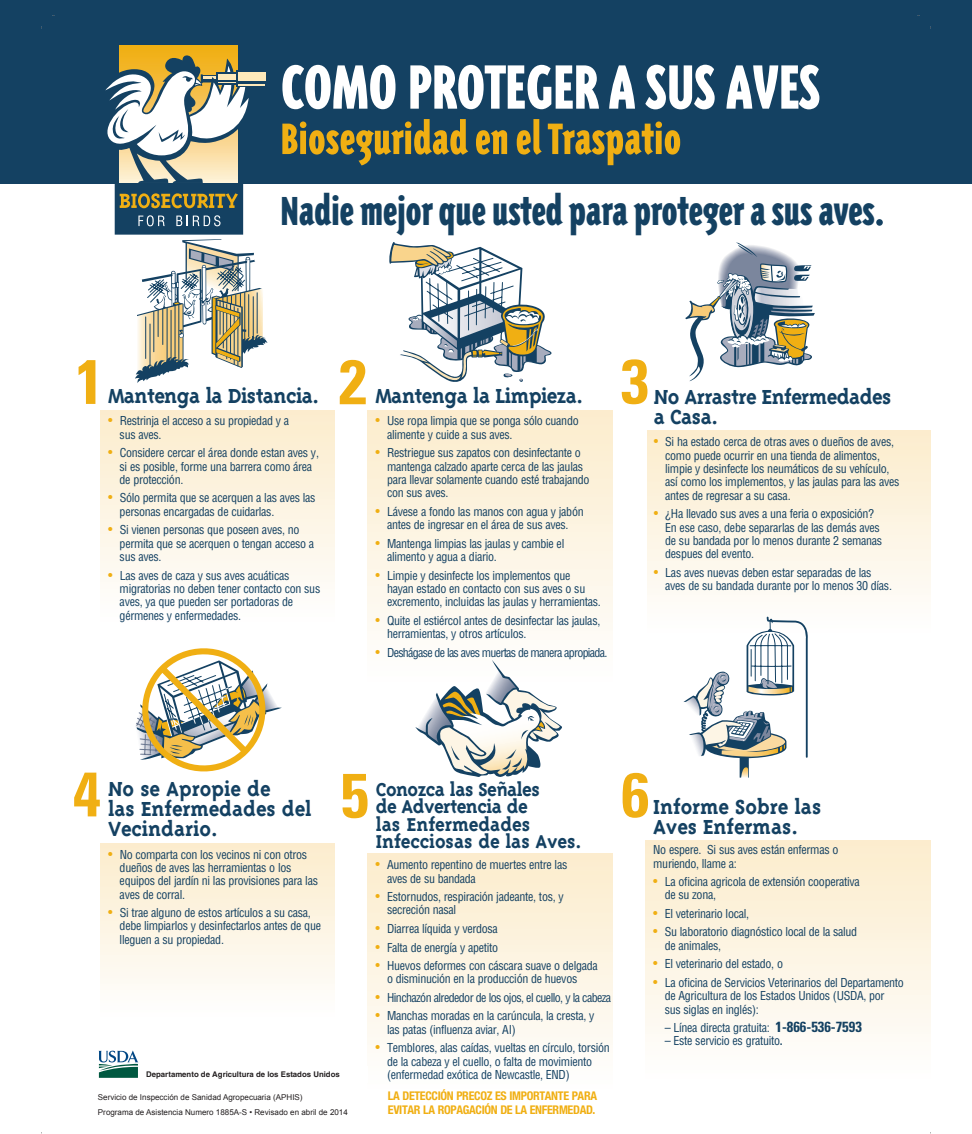
<style>
.page{position:relative;width:972px;height:1134px;background:#fff}
.page>*{position:absolute;margin:0;border:0;box-sizing:border-box;transform-origin:0 0}
.t1{font:900 72.15px "Triplex Cond";color:#fff}
.t2{font:700 condensed 62.7px "Univers";color:#f0af13}
.t3{font:900 50.7px "Triplex Cond";color:#f0af13}
.t4{font:900 46.65px "Triplex Cond";letter-spacing:-.01em;color:#144162}
.t5{font:700 23.4px/20px "Triplex Serif";letter-spacing:-.005em;color:#144162}
.t6{font:700 23.4px/20px "Triplex Serif";letter-spacing:-.025em;color:#144162}
.t7{font:700 21.3px/17.4px "Triplex Serif";letter-spacing:-.005em;color:#144162}
.t8{font:condensed 12px/13.4px "Helvetica";letter-spacing:-.025em;color:#144162}
.t9{font:700 condensed 12px/14.5px "Helvetica Neue";letter-spacing:-.025em;color:#f0af13}
.t10{font:condensed 12px "Helvetica";letter-spacing:-.05em;color:#144162}
.t11{font:condensed 12px "Helvetica";letter-spacing:-.06em;color:#144162}
.t12{font:700 8.85px "Myriad";color:#000}
.t13{font:8.1px/15.6px "Arial";color:#231f20}
.t14{font:700 7.8px "Helvetica";color:#231f20}
.s1{font-size:50.7px}
.s2{font-size:13.35px;color:#f0af13}
.s3{font-family:"Triplex"}
.s4{font-family:"Univers";font-weight:700;font-size:14.7px}
.s5{font-family:"Helvetica Neue";font-weight:500}
</style>
<div class="page">
<div style="left:0;top:0;width:972px;height:183px;background:#144162"></div>
<div style="left:368px;top:410px;width:245px;height:273px;background:linear-gradient(to bottom,#fceccc,#fefefe)"></div>
<div style="left:647px;top:431px;width:284px;height:202px;background:linear-gradient(to bottom,#fceccc,#fefefe)"></div>
<div style="left:100px;top:410px;width:234px;height:212px;background:linear-gradient(to bottom,#fceccc,#fefefd)"></div>
<div style="left:100px;top:843px;width:234px;height:174px;background:linear-gradient(to bottom,#fceccc,#fefefd)"></div>
<div style="left:368px;top:854px;width:245px;height:236px;background:linear-gradient(to bottom,#fceccc,#fefefd)"></div>
<div style="left:645px;top:840px;width:286px;height:239px;background:linear-gradient(to bottom,#fceccc,#fefefe)"></div>
<svg style="left:389px;top:242px;width:163px;height:140px"></svg>
<svg style="left:685px;top:242px;width:130px;height:139px"></svg>
<svg style="left:135px;top:648px;width:147px;height:123px"></svg>
<svg style="left:415px;top:660px;width:147px;height:117px"></svg>
<svg style="left:683px;top:610px;width:125px;height:168px"></svg>
<svg style="left:90px;top:45px;width:178px;height:338px"></svg>
<svg style="left:98px;top:1051px;width:40px;height:27px"></svg>
<h1 class="t1" style="left:281px;top:53px;width:541px">COMO PROTEGER A SUS AVES</h1>
<h3 class="t3" style="left:281px;top:115px;width:402px">Bioseguridad en el Traspatio</h3>
<h3 class="t4" style="left:281px;top:189px;width:606px">Nadie mejor que usted para proteger a sus aves<span class="s1">.</span></h3>
<h2 class="t2" style="left:75px;top:343px;width:29px">1</h2>
<h2 class="t2" style="left:339px;top:343px;width:29px">2</h2>
<h2 class="t2" style="left:621px;top:343px;width:29px">3</h2>
<h3 class="t6" style="left:108px;top:385px;width:213px">Mantenga la Distancia.</h3>
<p class="t8" style="left:120px;top:414px;width:171px;text-indent:-12px"><span class="s2">•</span> Restrinja el acceso a su propiedad y a sus aves.</p>
<p class="t8" style="left:120px;top:446px;width:201px;text-indent:-12px"><span class="s2">•</span> Considere cercar el área donde estan aves y, si es posible, forme una barrera como área de protección.</p>
<p class="t8" style="left:120px;top:491px;width:197px;text-indent:-12px"><span class="s2">•</span> Sólo permita que se acerquen a las aves las personas encargadas de cuidarlas.</p>
<p class="t8" style="left:120px;top:523px;width:196px;text-indent:-12px"><span class="s2">•</span> Si vienen personas que poseen aves, no permita que se acerquen o tengan acceso a sus aves.</p>
<p class="t8" style="left:120px;top:568px;width:202px;text-indent:-12px"><span class="s2">•</span> Las aves de caza y sus aves acuáticas migratorias no deben tener contacto con sus aves, ya que pueden ser portadoras de gérmenes y enfermedades.</p>
<h3 class="t6" style="left:376px;top:385px;width:210px">Mantenga la Limpieza.</h3>
<p class="t8" style="left:387px;top:414px;width:193px;text-indent:-12px"><span class="s2">•</span> Use ropa limpia que se ponga sólo cuando alimente y cuide a sus aves.</p>
<p class="t8" style="left:387px;top:446px;width:204px;text-indent:-12px"><span class="s2">•</span> Restriegue sus zapatos con desinfectante o mantenga calzado aparte cerca de las jaulas para llevar solamente cuando esté trabajando con sus aves.</p>
<p class="t8" style="left:376px;top:505px;width:210px;text-align:center"><span class="s2">•</span> Lávese a fondo las manos con agua y jabón antes de ingresar en el área de sus aves.</p>
<p class="t8" style="left:387px;top:537px;width:179px;text-indent:-12px"><span class="s2">•</span> Mantenga limpias las jaulas y cambie el alimento y agua a diario.</p>
<p class="t8" style="left:387px;top:568px;width:215px;text-indent:-12px"><span class="s2">•</span> Limpie y desinfecte los implementos que<br>hayan estado en contacto con sus aves o su excremento, incluidas las jaulas y herramientas.</p>
<p class="t8" style="left:387px;top:614px;width:215px;text-indent:-12px"><span class="s2">•</span> Quite el estiércol antes de desinfectar las jaulas, herramientas, y otros artículos.</p>
<p class="t11" style="left:376px;top:645px;width:233px"><span class="s2">•</span> Deshágase de las aves muertas de manera apropiada.</p>
<h3 class="t6" style="left:654px;top:386px;width:239px">No Arrastre Enfermedades a Casa.</h3>
<p class="t8" style="left:665px;top:435px;width:236px;text-indent:-12px"><span class="s2">•</span> Si ha estado cerca de otras aves o dueños de aves, como puede ocurrir en una tienda de alimentos, limpie y desinfecte los neumáticos de su vehículo, así como los implementos, y las jaulas para las aves antes de regresar a su casa.</p>
<p class="t8" style="left:665px;top:507px;width:219px;text-indent:-12px"><span class="s2">•</span> ¿Ha llevado sus aves a una feria o exposición?<br>En ese caso, debe separarlas de las demás aves de su bandada por lo menos durante 2 semanas despues del evento.</p>
<p class="t8" style="left:665px;top:566px;width:228px;text-indent:-12px"><span class="s2">•</span> Las aves nuevas deben estar separadas de las aves de su bandada durante por lo menos 30 días.</p>
<h2 class="t2" style="left:73px;top:756px;width:29px">4</h2>
<h2 class="t2" style="left:341px;top:757px;width:29px">5</h2>
<h2 class="t2" style="left:621px;top:756px;width:29px">6</h2>
<h3 class="t5" style="left:108px;top:779px;width:205px">No se Apropie de<br>las Enfermedades del<br>Vecindario.</h3>
<p class="t8" style="left:120px;top:847px;width:200px;text-indent:-12px"><span class="s2">•</span> No comparta con los vecinos ni con otros dueños de aves las herramientas o los equipos del jardín ni las provisiones para las aves de corral.</p>
<p class="t8" style="left:120px;top:906px;width:203px;text-indent:-12px"><span class="s2">•</span> Si trae alguno de estos artículos a su casa, debe limpiarlos y desinfectarlos antes de que lleguen a su propiedad.</p>
<h3 class="t7" style="left:376px;top:780px;width:208px">Conozca las Se<span class="s3">ñ</span>ales<br>de Advertencia de<br>las \Enfermedades<br>Infecciosas de las Aves.</h3>
<h3 class="t5" style="left:653px;top:797px;width:170px">Informe Sobre las<br>Aves Enfermas.</h3>
<p class="t8" style="left:653px;top:843px;width:187px">No espere. Si sus aves están enfermas o muriendo, llame a:</p>
<p class="t8" style="left:665px;top:875px;width:197px;text-indent:-12px"><span class="s2">•</span> La oficina agricola de extensión cooperativa de su zona,</p>
<p class="t8" style="left:653px;top:907px;width:97px"><span class="s2">•</span> El veterinario local,</p>
<p class="t8" style="left:665px;top:925px;width:194px;text-indent:-12px"><span class="s2">•</span> Su laboratorio diagnóstico local de la salud de animales,</p>
<p class="t8" style="left:653px;top:957px;width:131px"><span class="s2">•</span> El veterinario del estado, o</p>
<p class="t8" style="left:665px;top:976px;width:241px;text-indent:-12px"><span class="s2">•</span> La oficina de Servicios Veterinarios del Departamento de Agricultura de los Estados Unidos (USDA, por<br>sus siglas en inglés):</p>
<p class="t8" style="left:665px;top:1021px;width:199px">– Línea directa gratuita: <span class="s4">1-866-536-7593</span></p>
<p class="t8" style="left:665px;top:1034px;width:120px">– Este servicio es gratuito<span class="s5">.</span></p>
<p class="t8" style="left:387px;top:858px;width:182px;text-indent:-12px"><span class="s2">•</span> Aumento repentino de muertes entre las aves de su bandada</p>
<p class="t8" style="left:387px;top:890px;width:178px;text-indent:-12px"><span class="s2">•</span> Estornudos, respiración jadeante, tos, y secreción nasal</p>
<p class="t8" style="left:376px;top:922px;width:124px"><span class="s2">•</span> Diarrea líquida y verdosa</p>
<p class="t8" style="left:376px;top:940px;width:124px"><span class="s2">•</span> Falta de energía y apetito</p>
<p class="t8" style="left:387px;top:959px;width:212px;text-indent:-12px"><span class="s2">•</span> Huevos deformes con cáscara suave o delgada o disminución en la producción de huevos</p>
<p class="t10" style="left:376px;top:990px;width:237px"><span class="s2">•</span> Hinchazón alrededor de los ojos, el cuello, y la cabeza</p>
<p class="t8" style="left:387px;top:1009px;width:209px;text-indent:-12px"><span class="s2">•</span> Manchas moradas en la carúncula, la cresta, y las patas (influenza aviar, AI)</p>
<p class="t8" style="left:387px;top:1041px;width:224px;text-indent:-12px"><span class="s2">•</span> Temblores, alas caídas, vueltas en círculo, torsión de la cabeza y el cuello, o falta de movimiento (enfermedad exótica de Newcastle, END)</p>
<p class="t12" style="left:149px;top:1070px;width:160px">United States Department of Agriculture</p>
<p class="t13" style="left:98px;top:1089px;width:251px">Servicio de Inspección de Sanidad Agropecuaria (APHIS)<br>Programa de Asistencia Numero 1885A-S • Revisado en abril de 2014</p>
<p class="t14" style="left:146px;top:1070px;width:195px">Departamento de Agricultura de los Estados Unidos</p>
<p class="t9" style="left:388px;top:1088px;width:211px">LA DETECCIÓN PRECOZ ES IMPORTANTE PARA<br>EVITAR LA ROPAGACIÓN DE LA ENFERMEDAD.</p>
</div>
